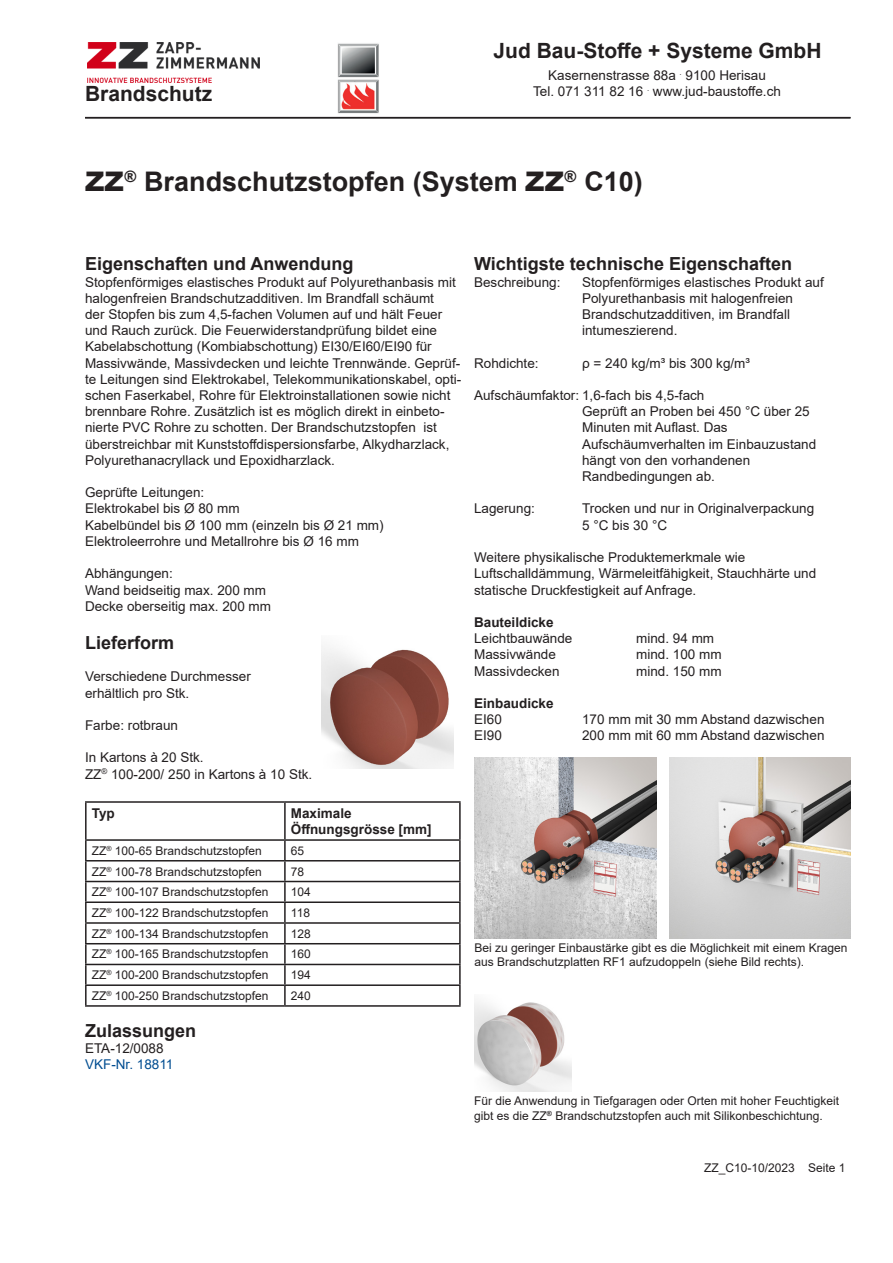
<style>
.page{position:relative;width:893px;height:1263px;background:#fff}
.page>*{position:absolute;margin:0;border:0;box-sizing:border-box;transform-origin:0 0}
.t1{font:700 27px "Arial";color:#231f20}
.t2{font:700 21px "Arial";color:#231f20}
.t3{font:700 18px "Arial";color:#231f20}
.t4{font:13.5px/16.2px "Arial";color:#231f20}
.t5{font:700 13.5px "Arial";color:#231f20}
.t6{font:13.5px/16.2px "Arial";color:#004d91}
.t7{font:12px/14.4px "Arial";color:#231f20}
.s1{font-weight:900}
.s2{color:#231f20}
</style>
<div class="page">
<hr style="left:85px;top:117px;width:765px;height:1px;background:#231f20">
<img style="left:337px;top:43px;width:42px;height:71px">
<img style="left:321px;top:646px;width:133px;height:123px">
<hr style="left:85px;top:801px;width:200px;height:2px;background:#231f20">
<hr style="left:85px;top:803px;width:2px;height:36px;background:#231f20">
<hr style="left:285px;top:801px;width:176px;height:2px;background:#231f20">
<hr style="left:284px;top:803px;width:2px;height:36px;background:#231f20">
<hr style="left:459px;top:803px;width:2px;height:36px;background:#231f20">
<hr style="left:85px;top:839px;width:200px;height:2px;background:#231f20">
<svg style="left:85px;top:841px;width:2px;height:19px"></svg>
<hr style="left:285px;top:839px;width:176px;height:2px;background:#231f20">
<svg style="left:284px;top:841px;width:2px;height:19px"></svg>
<svg style="left:459px;top:841px;width:2px;height:19px"></svg>
<hr style="left:85px;top:860px;width:200px;height:1px;background:#231f20">
<hr style="left:85px;top:861px;width:2px;height:20px;background:#231f20">
<hr style="left:285px;top:860px;width:176px;height:1px;background:#231f20">
<hr style="left:284px;top:861px;width:2px;height:20px;background:#231f20">
<hr style="left:459px;top:861px;width:2px;height:20px;background:#231f20">
<hr style="left:85px;top:881px;width:200px;height:1px;background:#231f20">
<hr style="left:285px;top:881px;width:176px;height:1px;background:#231f20">
<hr style="left:85px;top:901px;width:200px;height:2px;background:#231f20">
<hr style="left:285px;top:901px;width:176px;height:2px;background:#231f20">
<hr style="left:85px;top:922px;width:200px;height:2px;background:#231f20">
<svg style="left:85px;top:882px;width:2px;height:61px"></svg>
<hr style="left:285px;top:922px;width:176px;height:2px;background:#231f20">
<svg style="left:284px;top:882px;width:2px;height:61px"></svg>
<svg style="left:459px;top:882px;width:2px;height:61px"></svg>
<hr style="left:85px;top:943px;width:200px;height:1px;background:#231f20">
<hr style="left:85px;top:944px;width:2px;height:20px;background:#231f20">
<hr style="left:285px;top:943px;width:176px;height:1px;background:#231f20">
<hr style="left:284px;top:944px;width:2px;height:20px;background:#231f20">
<hr style="left:459px;top:944px;width:2px;height:20px;background:#231f20">
<hr style="left:85px;top:964px;width:200px;height:1px;background:#231f20">
<hr style="left:285px;top:964px;width:176px;height:1px;background:#231f20">
<hr style="left:85px;top:984px;width:200px;height:2px;background:#231f20">
<svg style="left:85px;top:965px;width:2px;height:40px"></svg>
<hr style="left:285px;top:984px;width:176px;height:2px;background:#231f20">
<svg style="left:284px;top:965px;width:2px;height:40px"></svg>
<svg style="left:459px;top:965px;width:2px;height:40px"></svg>
<hr style="left:85px;top:1005px;width:200px;height:2px;background:#231f20">
<hr style="left:285px;top:1005px;width:176px;height:2px;background:#231f20">
<img style="left:474px;top:757px;width:182px;height:182px">
<img style="left:669px;top:757px;width:181px;height:181px">
<img style="left:87px;top:43px;width:173px;height:40px">
<img style="left:474px;top:1002px;width:97px;height:89px">
<p class="t2" style="left:85px;top:78px;width:129px">Brandschutz</p>
<p class="t2" style="left:494px;top:36px;width:329px">Jud Bau-Stoffe + Systeme GmbH</p>
<p class="t4" style="left:548px;top:67px;width:219px">Kasernenstrasse 88a <sup>.</sup> 9100 Herisau</p>
<p class="t4" style="left:533px;top:83px;width:249px">Tel. 071 311 82 16 <sup>.</sup> www.jud-baustoffe.ch</p>
<p class="t1" style="left:85px;top:163px;width:559px"><span class="s1">ZZ</span><sup>®</sup> Brandschutzstopfen (System <span class="s1">ZZ</span><sup>®</sup> C10)</p>
<p class="t3" style="left:85px;top:251px;width:270px">Eigenschaften und Anwendung</p>
<p class="t4" style="left:85px;top:274px;width:378px">Stopfenförmiges elastisches Produkt auf Polyurethanbasis mit halogenfreien Brandschutzadditiven. Im Brandfall schäumt<br>der Stopfen bis zum 4,5-fachen Volumen auf und hält Feuer und Rauch zurück. Die Feuerwiderstandprüfung bildet eine Kabelabschottung (Kombiabschottung) EI30/EI60/EI90 für Massivwände, Massivdecken und leichte Trennwände. Geprüf&shy;te Leitungen sind Elektrokabel, Telekommunikationskabel, opti&shy;schen Faserkabel, Rohre für Elektroinstallationen sowie nicht brennbare Rohre. Zusätzlich ist es möglich direkt in einbeto&shy;nierte PVC Rohre zu schotten. Der Brandschutzstopfen ist überstreichbar mit Kunststoffdispersionsfarbe, Alkydharzlack, Polyurethanacryllack und Epoxidharzlack.</p>
<p class="t4" style="left:85px;top:484px;width:121px">Geprüfte Leitungen:</p>
<p class="t4" style="left:85px;top:501px;width:300px">Elektrokabel bis Ø 80 mm<br>Kabelbündel bis Ø 100 mm (einzeln bis Ø 21 mm)</p>
<p class="t4" style="left:85px;top:533px;width:275px">Elektroleerrohre und Metallrohre bis Ø 16 mm</p>
<p class="t4" style="left:85px;top:565px;width:183px">Abhängungen:<br>Wand beidseitig max. 200 mm</p>
<p class="t4" style="left:85px;top:598px;width:188px">Decke oberseitig max. 200 mm</p>
<p class="t3" style="left:85px;top:630px;width:91px">Lieferform</p>
<p class="t4" style="left:85px;top:668px;width:167px">Verschiedene Durchmesser</p>
<p class="t4" style="left:85px;top:685px;width:106px">erhältlich pro Stk.</p>
<p class="t4" style="left:85px;top:717px;width:95px">Farbe: rotbraun</p>
<p class="t4" style="left:85px;top:749px;width:120px">In Kartons à 20 Stk.</p>
<p class="t4" style="left:85px;top:766px;width:229px">ZZ<sup>®</sup> 100-200/ 250 in Kartons à 10 Stk.</p>
<p class="t5" style="left:92px;top:803px;width:25px">Typ</p>
<p class="t5" style="left:291px;top:803px;width:62px">Maximale</p>
<p class="t5" style="left:291px;top:820px;width:142px">Öffnungsgrösse [mm]</p>
<p class="t7" style="left:92px;top:843px;width:171px">ZZ<sup>®</sup> 100-65 Brandschutzstopfen</p>
<p class="t7" style="left:291px;top:843px;width:15px">65</p>
<p class="t7" style="left:92px;top:864px;width:171px">ZZ<sup>®</sup> 100-78 Brandschutzstopfen</p>
<p class="t7" style="left:291px;top:864px;width:15px">78</p>
<p class="t7" style="left:92px;top:885px;width:178px">ZZ<sup>®</sup> 100-107 Brandschutzstopfen</p>
<p class="t7" style="left:291px;top:885px;width:22px">104</p>
<p class="t7" style="left:92px;top:905px;width:178px">ZZ<sup>®</sup> 100-122 Brandschutzstopfen</p>
<p class="t7" style="left:291px;top:905px;width:21px">118</p>
<p class="t7" style="left:92px;top:926px;width:178px">ZZ<sup>®</sup> 100-134 Brandschutzstopfen</p>
<p class="t7" style="left:291px;top:926px;width:22px">128</p>
<p class="t7" style="left:92px;top:947px;width:178px">ZZ<sup>®</sup> 100-165 Brandschutzstopfen</p>
<p class="t7" style="left:291px;top:947px;width:22px">160</p>
<p class="t7" style="left:92px;top:968px;width:178px">ZZ<sup>®</sup> 100-200 Brandschutzstopfen</p>
<p class="t7" style="left:291px;top:968px;width:22px">194</p>
<p class="t7" style="left:92px;top:988px;width:178px">ZZ<sup>®</sup> 100-250 Brandschutzstopfen</p>
<p class="t7" style="left:291px;top:988px;width:22px">240</p>
<p class="t3" style="left:85px;top:1017px;width:113px">Zulassungen</p>
<p class="t6" style="left:85px;top:1040px;width:90px"><span class="s2">ETA-12/0088<br></span>VKF-Nr. 18811</p>
<p class="t3" style="left:474px;top:251px;width:319px">Wichtigste technische Eigenschaften</p>
<p class="t4" style="left:474px;top:274px;width:88px">Beschreibung:</p>
<p class="t4" style="left:582px;top:274px;width:243px">Stopfenförmiges elastisches Produkt auf<br>Polyurethanbasis mit halogenfreien</p>
<p class="t4" style="left:582px;top:306px;width:209px">Brandschutzadditiven, im Brandfall</p>
<p class="t4" style="left:582px;top:322px;width:97px">intumeszierend.</p>
<p class="t4" style="left:474px;top:355px;width:66px">Rohdichte:</p>
<p class="t4" style="left:582px;top:355px;width:169px">ρ = 240 kg/m³ bis 300 kg/m³</p>
<p class="t4" style="left:474px;top:387px;width:232px">Aufschäumfaktor: 1,6-fach bis 4,5-fach</p>
<p class="t4" style="left:582px;top:403px;width:229px">Geprüft an Proben bei 450 °C über 25</p>
<p class="t4" style="left:582px;top:420px;width:147px">Minuten mit Auflast. Das</p>
<p class="t4" style="left:582px;top:436px;width:236px">Aufschäumverhalten im Einbauzustand hängt von den vorhandenen</p>
<p class="t4" style="left:582px;top:468px;width:134px">Randbedingungen ab.</p>
<p class="t4" style="left:474px;top:501px;width:62px">Lagerung:</p>
<p class="t4" style="left:582px;top:501px;width:234px">Trocken und nur in Originalverpackung</p>
<p class="t4" style="left:582px;top:517px;width:87px">5 °C bis 30 °C</p>
<p class="t4" style="left:474px;top:549px;width:273px">Weitere physikalische Produktemerkmale wie</p>
<p class="t4" style="left:474px;top:565px;width:344px">Luftschalldämmung, Wärmeleitfähigkeit, Stauchhärte und statische Druckfestigkeit auf Anfrage.</p>
<p class="t5" style="left:474px;top:613px;width:81px">Bauteildicke</p>
<p class="t4" style="left:474px;top:630px;width:100px">Leichtbauwände</p>
<p class="t4" style="left:636px;top:630px;width:80px">mind. 94 mm</p>
<p class="t4" style="left:474px;top:646px;width:83px">Massivwände</p>
<p class="t4" style="left:636px;top:646px;width:87px">mind. 100 mm</p>
<p class="t4" style="left:474px;top:663px;width:87px">Massivdecken</p>
<p class="t4" style="left:636px;top:663px;width:87px">mind. 150 mm</p>
<p class="t5" style="left:474px;top:694px;width:81px">Einbaudicke</p>
<p class="t4" style="left:474px;top:711px;width:29px">EI60</p>
<p class="t4" style="left:582px;top:711px;width:244px">170 mm mit 30 mm Abstand dazwischen</p>
<p class="t4" style="left:474px;top:727px;width:29px">EI90</p>
<p class="t4" style="left:582px;top:727px;width:244px">200 mm mit 60 mm Abstand dazwischen</p>
<p class="t7" style="left:474px;top:940px;width:374px">Bei zu geringer Einbaustärke gibt es die Möglichkeit mit einem Kragen aus Brandschutzplatten RF1 aufzudoppeln (siehe Bild rechts).</p>
<p class="t7" style="left:474px;top:1094px;width:366px">Für die Anwendung in Tiefgaragen oder Orten mit hoher Feuchtigkeit gibt es die ZZ<sup>®</sup> Brandschutzstopfen auch mit Silikonbeschichtung.</p>
<p class="t7" style="left:704px;top:1161px;width:143px">ZZ_C10-10/2023 Seite 1</p>
</div>
